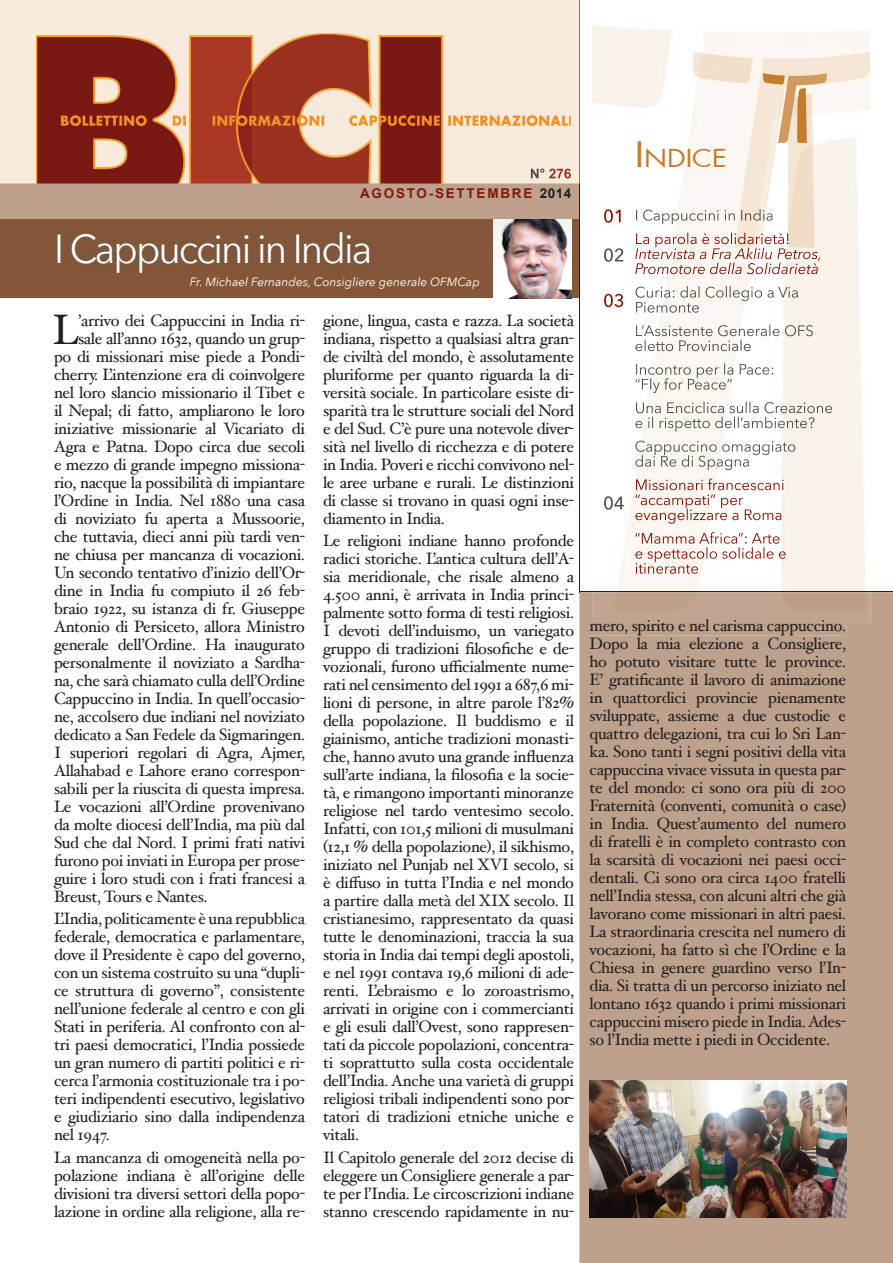
<style>
.page{position:relative;width:893px;height:1263px;background:#fff}
.page>*{position:absolute;margin:0;border:0;box-sizing:border-box;transform-origin:0 0}
.t1{font:42.6px "Hoefler Text";color:#231f20}
.t2{font:40.5px "Avenir Next";letter-spacing:-.05em;color:#fff;scale:.95 1}
.t3{font:24.15px "Futura";color:#c57b29;scale:1.14 1}
.t4{font:16.5px/18px "Hoefler Text";letter-spacing:-.02em;color:#231f20;text-align:justify}
.t5{font:700 13.5px "Arial";letter-spacing:.13em;color:#841808}
.t6{font:italic 12px "Avenir Next";color:#fff}
.s1{color:#231f20}
.s2{font-size:34.5px}
</style>
<div class="page">
<div style="left:579px;top:592px;width:314px;height:671px;background:#bda18c"></div>
<div style="left:590px;top:619px;width:256px;height:16px;background:#bda18c"></div>
<div style="left:0;top:219px;width:579px;height:79px;background:#855738"></div>
<div style="left:50px;top:226px;width:326px;height:55px;background:#835739"></div>
<img style="left:494px;top:219px;width:77px;height:79px">
<img style="left:590px;top:1080px;width:256px;height:137px">
<div style="left:0;top:183px;width:579px;height:36px;background:#bda18c"></div>
<img style="left:592px;top:25px;width:278px;height:598px">
<img style="left:592px;top:199px;width:32px;height:28px">
<img style="left:604px;top:209px;width:17px;height:14px">
<img style="left:604px;top:248px;width:19px;height:14px">
<img style="left:604px;top:294px;width:19px;height:13px">
<img style="left:636px;top:209px;width:57px;height:15px">
<img style="left:636px;top:233px;width:57px;height:15px">
<img style="left:635px;top:248px;width:187px;height:13px">
<img style="left:635px;top:263px;width:183px;height:11px">
<img style="left:635px;top:286px;width:164px;height:15px">
<img style="left:636px;top:302px;width:63px;height:11px">
<img style="left:636px;top:325px;width:178px;height:11px">
<img style="left:635px;top:340px;width:116px;height:11px">
<img style="left:636px;top:363px;width:137px;height:15px">
<img style="left:635px;top:378px;width:97px;height:15px">
<img style="left:636px;top:402px;width:197px;height:11px">
<img style="left:635px;top:417px;width:179px;height:15px">
<img style="left:635px;top:441px;width:160px;height:14px">
<img style="left:635px;top:455px;width:114px;height:15px">
<img style="left:636px;top:478px;width:149px;height:12px">
<img style="left:635px;top:494px;width:108px;height:15px">
<img style="left:635px;top:509px;width:146px;height:15px">
<img style="left:635px;top:532px;width:145px;height:12px">
<img style="left:635px;top:547px;width:151px;height:15px">
<img style="left:636px;top:563px;width:62px;height:11px">
<img style="left:604px;top:496px;width:20px;height:14px">
<img style="left:592px;top:619px;width:254px;height:4px">
<img style="left:693px;top:52px;width:178px;height:207px">
<img style="left:693px;top:209px;width:80px;height:15px">
<img style="left:693px;top:233px;width:95px;height:15px">
<img style="left:693px;top:248px;width:129px;height:11px">
<img style="left:764px;top:73px;width:63px;height:74px">
<hr style="left:579px;top:0;width:1px;height:592px;background:#600">
<div style="left:0;top:0;width:579px;height:183px;background:#f7ebdd"></div>
<hr style="left:580px;top:592px;width:313px;height:1px;background:#600">
<img style="left:36px;top:33px;width:535px;height:150px">
<svg style="left:531px;top:168px;width:13px;height:10px"></svg>
<img style="left:545px;top:169px;width:26px;height:9px">
<p class="t5" style="left:360px;top:185px;width:213px">AGOSTO-SETTEMBRE <span class="s1">2014</span></p>
<h2 class="t2" style="left:54px;top:215px;width:336px">I Cappuccini in India</h2>
<p class="t6" style="left:190px;top:272px;width:291px">Fr. Michael Fernandes, Consigliere generale OFMCap</p>
<h1 class="t1" style="left:53px;top:304px;width:28px">L</h1>
<p class="t4" style="left:78px;top:311px;width:228px">’arrivo dei Cappuccini in India ri-</p>
<p class="t4" style="left:78px;top:329px;width:228px">sale all’anno 1632, quando un grup-</p>
<p class="t4" style="left:54px;top:347px;width:253px">po di missionari mise piede a Pondi-</p>
<p class="t4" style="left:54px;top:365px;width:253px">cherry. L’intenzione era di coinvolgere</p>
<p class="t4" style="left:54px;top:383px;width:253px">nel loro slancio missionario il Tibet e</p>
<p class="t4" style="left:54px;top:401px;width:252px">il Nepal; di fatto, ampliarono le loro</p>
<p class="t4" style="left:54px;top:419px;width:253px">iniziative missionarie al Vicariato di</p>
<p class="t4" style="left:54px;top:437px;width:253px">Agra e Patna. Dopo circa due secoli</p>
<p class="t4" style="left:54px;top:455px;width:253px">e mezzo di grande impegno missiona-</p>
<p class="t4" style="left:54px;top:473px;width:252px">rio, nacque la possibilità di impiantare</p>
<p class="t4" style="left:54px;top:491px;width:253px">l’Ordine in India. Nel 1880 una casa</p>
<p class="t4" style="left:54px;top:509px;width:252px">di noviziato fu aperta a Mussoorie,</p>
<p class="t4" style="left:54px;top:527px;width:253px">che tuttavia, dieci anni più tardi ven-</p>
<p class="t4" style="left:54px;top:545px;width:252px">ne chiusa per mancanza di vocazioni.</p>
<p class="t4" style="left:54px;top:563px;width:253px">Un secondo tentativo d’inizio dell’Or-</p>
<p class="t4" style="left:54px;top:581px;width:253px">dine in India fu compiuto il 26 feb-</p>
<p class="t4" style="left:54px;top:599px;width:252px">braio 1922, su istanza di fr. Giuseppe</p>
<p class="t4" style="left:54px;top:617px;width:253px">Antonio di Persiceto, allora Ministro</p>
<p class="t4" style="left:54px;top:635px;width:253px">generale dell’Ordine. Ha inaugurato</p>
<p class="t4" style="left:54px;top:653px;width:253px">personalmente il noviziato a Sardha-</p>
<p class="t4" style="left:54px;top:671px;width:253px">na, che sarà chiamato culla dell’Ordine</p>
<p class="t4" style="left:54px;top:689px;width:253px">Cappuccino in India. In quell’occasio-</p>
<p class="t4" style="left:54px;top:707px;width:252px">ne, accolsero due indiani nel noviziato</p>
<p class="t4" style="left:54px;top:725px;width:253px">dedicato a San Fedele da Sigmaringen.</p>
<p class="t4" style="left:54px;top:743px;width:253px">I superiori regolari di Agra, Ajmer,</p>
<p class="t4" style="left:54px;top:761px;width:253px">Allahabad e Lahore erano correspon-</p>
<p class="t4" style="left:54px;top:779px;width:253px">sabili per la riuscita di questa impresa.</p>
<p class="t4" style="left:54px;top:797px;width:253px">Le vocazioni all’Ordine provenivano</p>
<p class="t4" style="left:54px;top:815px;width:253px">da molte diocesi dell’India, ma più dal</p>
<p class="t4" style="left:54px;top:833px;width:252px">Sud che dal Nord. I primi frati nativi</p>
<p class="t4" style="left:54px;top:851px;width:253px">furono poi inviati in Europa per prose-</p>
<p class="t4" style="left:54px;top:869px;width:252px">guire i loro studi con i frati francesi a</p>
<p class="t4" style="left:54px;top:887px;width:155px">Breust, Tours e Nantes.</p>
<p class="t4" style="left:54px;top:909px;width:253px">L’India, politicamente è una repubblica federale, democratica e parlamentare, dove il Presidente è capo del governo, con un sistema costruito su una “dupli&shy;ce struttura di governo”, consistente nell’unione federale al centro e con gli Stati in periferia. Al confronto con al&shy;tri paesi democratici, l’India possiede un gran numero di partiti politici e ri&shy;cerca l’armonia costituzionale tra i po&shy;teri indipendenti esecutivo, legislativo e giudiziario sino dalla indipendenza nel 1947.</p>
<p class="t4" style="left:54px;top:1148px;width:253px">La mancanza di omogeneità nella po&shy;polazione indiana è all’origine delle divisioni tra diversi settori della popo&shy;lazione in ordine alla religione, alla re-</p>
<p class="t4" style="left:323px;top:311px;width:253px">gione, lingua, casta e razza. La società indiana, rispetto a qualsiasi altra gran&shy;de civiltà del mondo, è assolutamente pluriforme per quanto riguarda la di&shy;versità sociale. In particolare esiste di&shy;sparità tra le strutture sociali del Nord e del Sud. C’è pure una notevole diver&shy;sità nel livello di ricchezza e di potere in India. Poveri e ricchi convivono nel&shy;le aree urbane e rurali. Le distinzioni di classe si trovano in quasi ogni inse&shy;diamento in India.</p>
<p class="t4" style="left:323px;top:531px;width:253px">Le religioni indiane hanno profonde radici storiche. L’antica cultura dell’A&shy;sia meridionale, che risale almeno a 4.500 anni, è arrivata in India princi&shy;palmente sotto forma di testi religiosi.<br>I devoti dell’induismo, un variegato gruppo di tradizioni filosofiche e de&shy;vozionali, furono ufficialmente nume&shy;rati nel censimento del 1991 a 687,6 mi&shy;lioni di persone, in altre parole l’82% della popolazione. Il buddismo e il giainismo, antiche tradizioni monasti&shy;che, hanno avuto una grande influenza sull’arte indiana, la filosofia e la socie&shy;tà, e rimangono importanti minoranze religiose nel tardo ventesimo secolo.<br>Infatti, con 101,5 milioni di musulmani (12,1 % della popolazione), il sikhismo, iniziato nel Punjab nel XVI secolo, si è diffuso in tutta l’India e nel mondo a partire dalla metà del XIX secolo. Il cristianesimo, rappresentato da quasi tutte le denominazioni, traccia la sua storia in India dai tempi degli apostoli, e nel 1991 contava 19,6 milioni di ade&shy;renti. L’ebraismo e lo zoroastrismo, arrivati in origine con i commercianti e gli esuli dall’Ovest, sono rappresen&shy;tati da piccole popolazioni, concentra&shy;ti soprattutto sulla costa occidentale dell’India. Anche una varietà di gruppi religiosi tribali indipendenti sono por&shy;tatori di tradizioni etniche uniche e vitali.</p>
<p class="t4" style="left:323px;top:1148px;width:253px">Il Capitolo generale del 2012 decise di eleggere un Consigliere generale a par&shy;te per l’India. Le circoscrizioni indiane stanno crescendo rapidamente in nu-</p>
<h3 class="t3" style="left:635px;top:141px;width:82px"><span class="s2">I</span>NDICE</h3>
<p class="t4" style="left:590px;top:616px;width:258px">mero, spirito e nel carisma cappuccino.<br>Dopo la mia elezione a Consigliere, ho potuto visitare tutte le province.<br>E’ gratificante il lavoro di animazione in quattordici provincie pienamente sviluppate, assieme a due custodie e quattro delegazioni, tra cui lo Sri Lan&shy;ka. Sono tanti i segni positivi della vita cappuccina vivace vissuta in questa par&shy;te del mondo: ci sono ora più di 200<br>Fraternità (conventi, comunità o case) in India. Quest’aumento del numero di fratelli è in completo contrasto con la scarsità di vocazioni nei paesi occi&shy;dentali. Ci sono ora circa 1400 fratelli nell’India stessa, con alcuni altri che già lavorano come missionari in altri paesi.<br>La straordinaria crescita nel numero di vocazioni, ha fatto sì che l’Ordine e la Chiesa in genere guardino verso l’In&shy;dia. Si tratta di un percorso iniziato nel lontano 1632 quando i primi missionari cappuccini misero piede in India. Ades&shy;so l’India mette i piedi in Occidente.</p>
</div>
